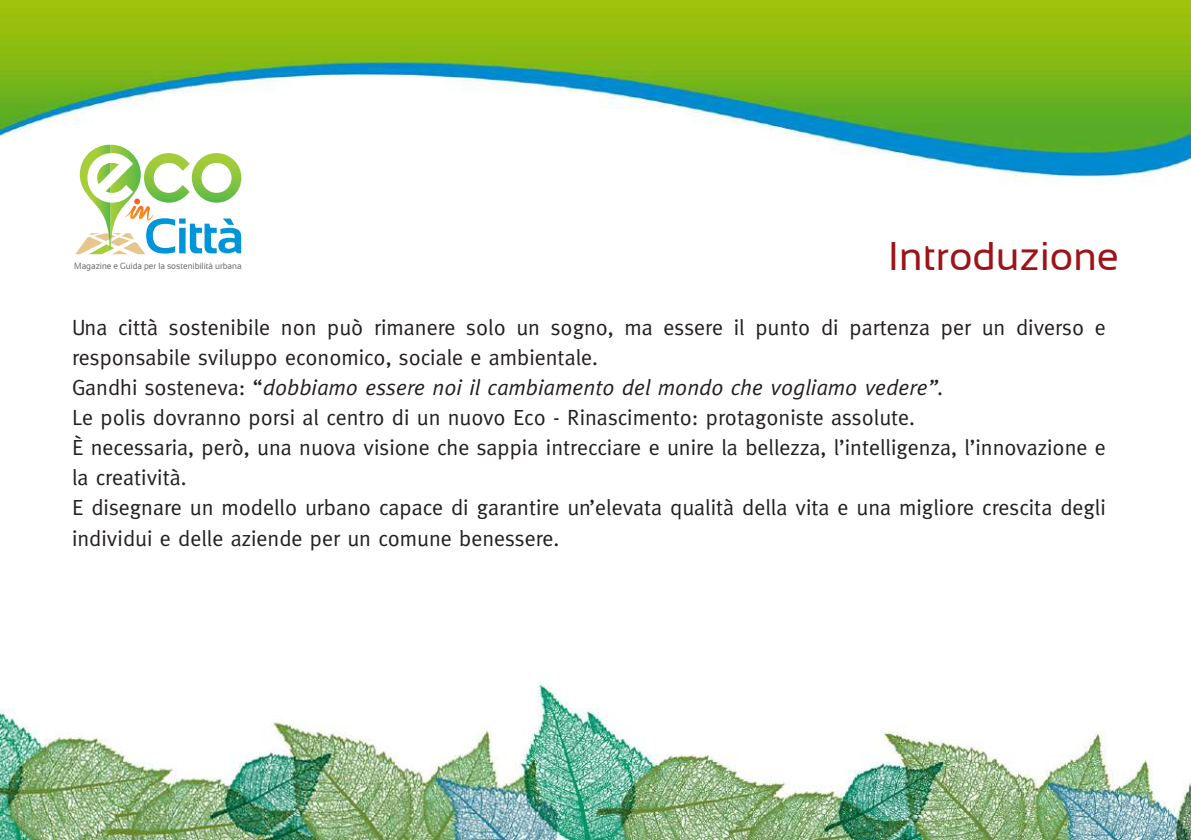
<style>
.page{position:relative;width:1191px;height:840px;background:#fff}
.page>*{position:absolute;margin:0;border:0;box-sizing:border-box;transform-origin:0 0}
.t1{font:40px "Sansation";color:#9c1418}
.t2{font:22px/30px "Meta";color:#231f20}
.t3{font:9px "Sansation";color:#6c6d70;scale:.92 1}
.s1{font-style:italic}
</style>
<div class="page">
<img style="left:0;top:0;width:1190px;height:838px">
<svg style="left:75px;top:145px;width:166px;height:109px"></svg>
<p class="t3" style="left:74px;top:260px;width:183px">Magazine e Guida per la sostenibilità urbana</p>
<h1 class="t1" style="left:887px;top:233px;width:233px">Introduzione</h1>
<p class="t2" style="left:72px;top:312px;width:1035px">Una città sostenibile non può rimanere solo un sogno, ma essere il punto di partenza per un diverso e responsabile sviluppo economico, sociale e ambientale.<br>Gandhi sosteneva: “<span class="s1">dobbiamo essere noi il cambiamento del mondo che vogliamo vedere”.<br></span>Le polis dovranno porsi al centro di un nuovo Eco - Rinascimento: protagoniste assolute.<br>È necessaria, però, una nuova visione che sappia intrecciare e unire la bellezza, l’intelligenza, l’innovazione e la creatività.<br>E disegnare un modello urbano capace di garantire un’elevata qualità della vita e una migliore crescita degli individui e delle aziende per un comune benessere.</p>
</div>
